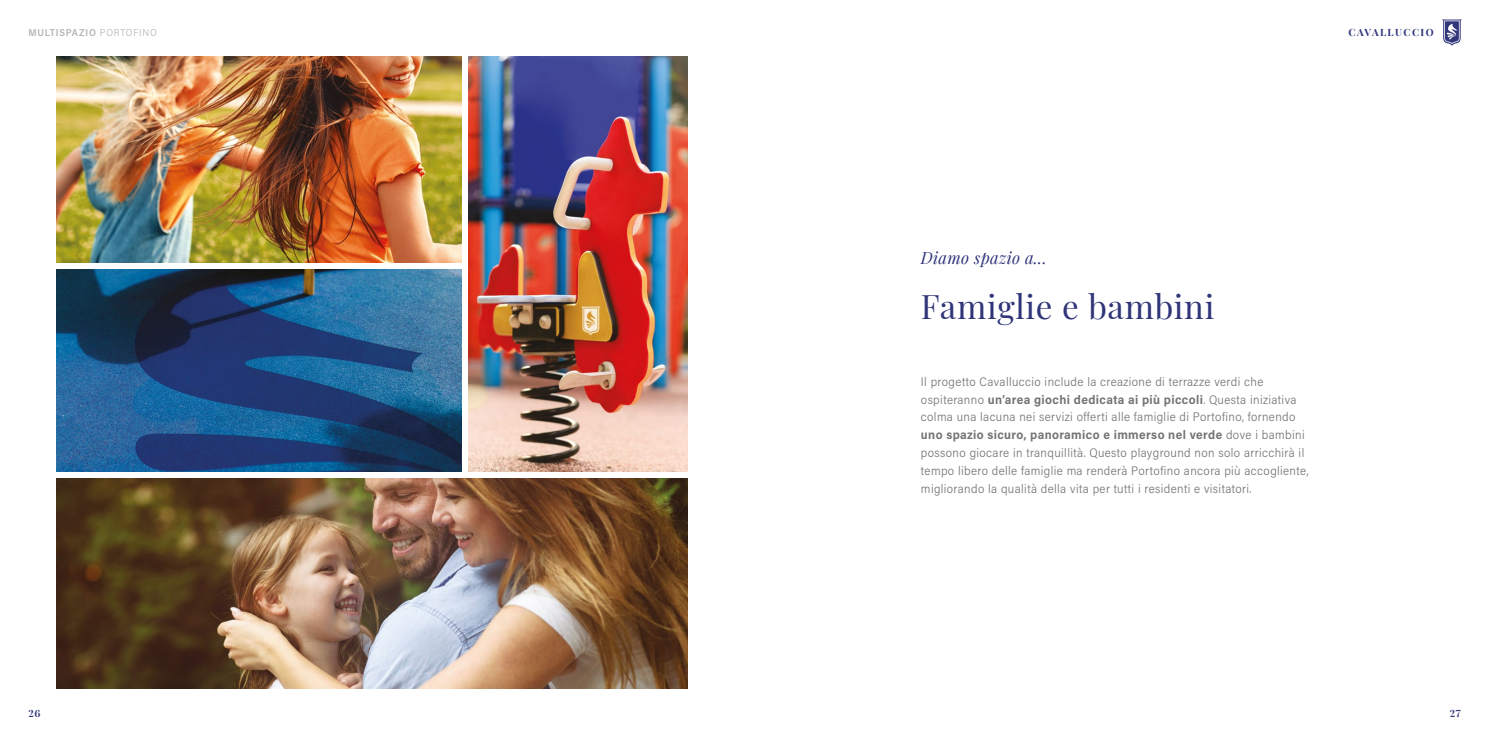
<style>
.page{position:relative;width:1489px;height:745px;background:#fff}
.page>*{position:absolute;margin:0;border:0;box-sizing:border-box;transform-origin:0 0}
.t1{font:33px "Playfair Display";letter-spacing:.02em;color:#303579}
.t2{font:italic 16.5px "Playfair Display";letter-spacing:.02em;color:#31357a}
.t3{font:300 12.38px/17.9px "Acumin Pro Semi Cond";letter-spacing:.03em;color:#737373}
.t4{font:600 10px "Acumin Pro Semi Cond";letter-spacing:.075em;color:#b2b3b6}
.t5{font:700 10px "Playfair Display";letter-spacing:.145em;color:#31357a}
.t6{font:700 10px "Playfair Display";color:#303579}
.s1{font-weight:300}
.s2{font-weight:700}
</style>
<div class="page">
<img style="left:469px;top:57px;width:218px;height:414px">
<img style="left:57px;top:269px;width:405px;height:202px">
<img style="left:57px;top:57px;width:405px;height:205px">
<img style="left:57px;top:478px;width:630px;height:209px">
<svg style="left:1442px;top:19px;width:20px;height:27px"></svg>
<p class="t4" style="left:28px;top:25px;width:130px">MULTISPAZIO <span class="s1">PORTOFINO</span></p>
<p class="t5" style="left:1348px;top:24px;width:87px">CAVALLUCCIO</p>
<h2 class="t2" style="left:920px;top:245px;width:127px">Diamo spazio a...</h2>
<h1 class="t1" style="left:920px;top:280px;width:295px">Famiglie e bambini</h1>
<p class="t3" style="left:920px;top:371px;width:389px">Il progetto Cavalluccio include la creazione di terrazze verdi che ospiteranno <span class="s2">un’area giochi dedicata ai più piccoli</span>. Questa iniziativa colma una lacuna nei servizi offerti alle famiglie di Portofino, fornendo <span class="s2">uno spazio sicuro, panoramico e immerso nel verde</span> dove i bambini possono giocare in tranquillità. Questo playground non solo arricchirà il tempo libero delle famiglie ma renderà Portofino ancora più accogliente, migliorando la qualità della vita per tutti i residenti e visitatori.</p>
<p class="t6" style="left:28px;top:704px;width:14px">26</p>
<p class="t6" style="left:1449px;top:704px;width:13px">27</p>
</div>
